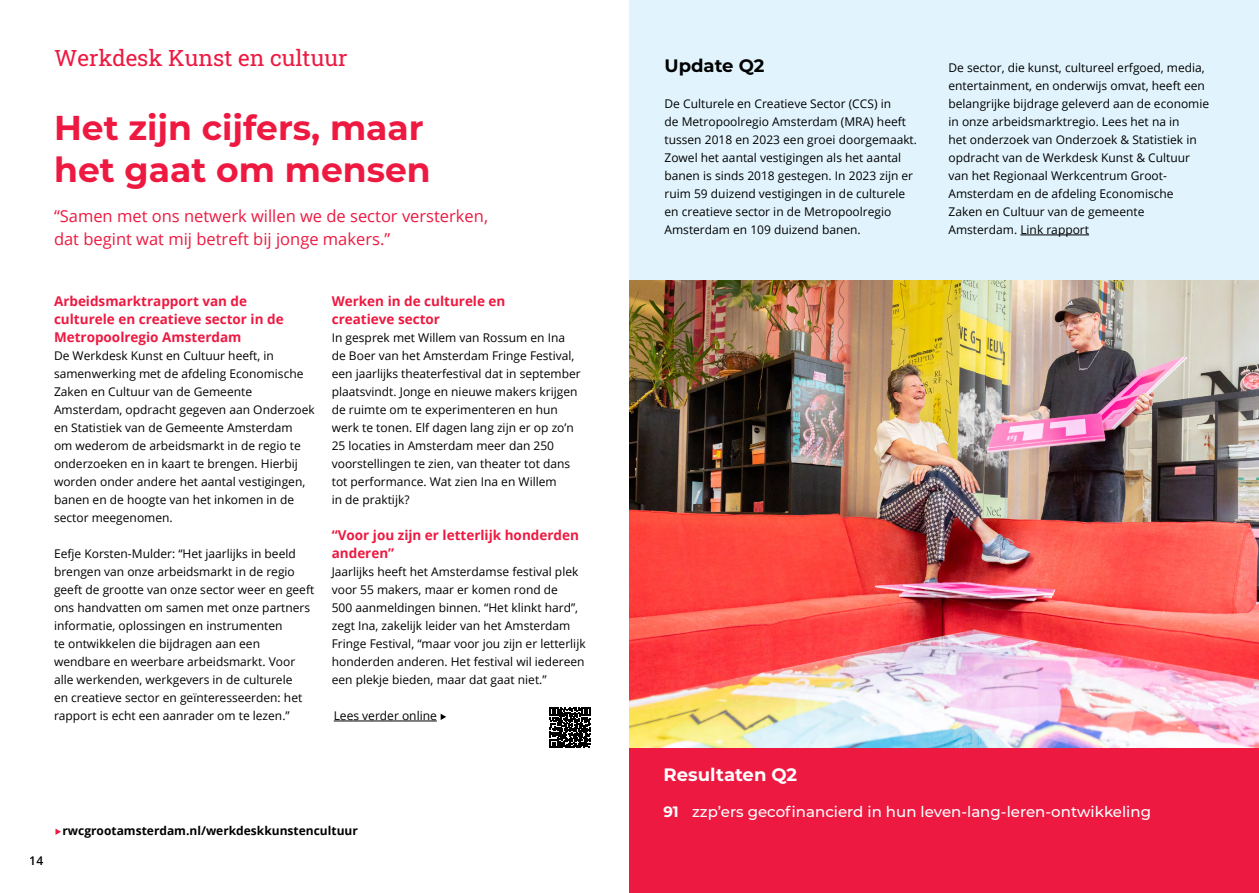
<style>
.page{position:relative;width:1259px;height:893px;background:#fff}
.page>*{position:absolute;margin:0;border:0;box-sizing:border-box;transform-origin:0 0}
.t1{font:700 34.5px/42px "Montserrat";color:#ed1941}
.t2{font:22.5px "Roboto Slab";color:#ed1941}
.t3{font:700 18px "Montserrat";color:#fff}
.t4{font:700 18px "Montserrat";color:#000}
.t5{font:16.5px/22.5px "Open Sans";color:#ed1941}
.t6{font:500 15px "Montserrat";color:#fff}
.t7{font:700 13.5px/18px "Open Sans";color:#ed1941}
.t8{font:12px/18px "Open Sans";color:#000}
.t9{font:700 12px "Open Sans";color:#000}
.t10{font:600 12px "Open Sans";color:#000}
.s1{font-weight:700}
</style>
<div class="page">
<div style="left:629px;top:0;width:630px;height:296px;background:#e1f4fd"></div>
<img style="left:629px;top:281px;width:630px;height:467px">
<hr style="left:1020px;top:235px;width:69px;height:1px;background:#000">
<svg style="left:55px;top:828px;width:6px;height:7px"></svg>
<div style="left:629px;top:748px;width:630px;height:145px;background:#ed1941"></div>
<svg style="left:549px;top:707px;width:41px;height:41px"></svg>
<hr style="left:334px;top:721px;width:103px;height:1px;background:#000">
<svg style="left:441px;top:714px;width:5px;height:6px"></svg>
<h2 class="t2" style="left:54px;top:43px;width:295px">Werkdesk Kunst en cultuur</h2>
<h1 class="t1" style="left:54px;top:105px;width:378px">Het zijn cijfers, maar het gaat om mensen</h1>
<h3 class="t5" style="left:54px;top:204px;width:435px">“Samen met ons netwerk willen we de sector versterken, dat begint wat mij betreft bij jonge makers.”</h3>
<p class="t7" style="left:54px;top:292px;width:231px">Arbeidsmarktrapport van de culturele en creatieve sector in de<br>Metropoolregio Amsterdam</p>
<p class="t8" style="left:54px;top:346px;width:262px">De Werkdesk Kunst en Cultuur heeft, in samenwerking met de afdeling Economische Zaken en Cultuur van de Gemeente Amsterdam, opdracht gegeven aan Onderzoek en Statistiek van de Gemeente Amsterdam<br>om wederom de arbeidsmarkt in de regio te onderzoeken en in kaart te brengen. Hierbij worden onder andere het aantal vestigingen, banen en de hoogte van het inkomen in de sector meegenomen.</p>
<p class="t8" style="left:54px;top:544px;width:262px">Eefje Korsten-Mulder: “Het jaarlijks in beeld brengen van onze arbeidsmarkt in de regio geeft de grootte van onze sector weer en geeft ons handvatten om samen met onze partners informatie, oplossingen en instrumenten<br>te ontwikkelen die bijdragen aan een wendbare en weerbare arbeidsmarkt. Voor alle werkenden, werkgevers in de culturele<br>en creatieve sector en geïnteresseerden: het rapport is echt een aanrader om te lezen.”</p>
<p class="t7" style="left:332px;top:292px;width:175px">Werken in de culturele en creatieve sector</p>
<p class="t8" style="left:332px;top:328px;width:250px">In gesprek met Willem van Rossum en Ina de Boer van het Amsterdam Fringe Festival, een jaarlijks theaterfestival dat in september plaatsvindt. Jonge en nieuwe makers krijgen de ruimte om te experimenteren en hun werk te tonen. Elf dagen lang zijn er op zo’n 25 locaties in Amsterdam meer dan 250 voorstellingen te zien, van theater tot dans tot performance. Wat zien Ina en Willem<br>in de praktijk?</p>
<p class="t7" style="left:332px;top:526px;width:249px">“Voor jou zijn er letterlijk honderden anderen”</p>
<p class="t8" style="left:332px;top:562px;width:255px">Jaarlijks heeft het Amsterdamse festival plek voor 55 makers, maar er komen rond de<br>500 aanmeldingen binnen. “Het klinkt hard”, zegt Ina, zakelijk leider van het Amsterdam Fringe Festival, “maar voor jou zijn er letterlijk honderden anderen. Het festival wil iedereen een plekje bieden, maar dat gaat niet.”</p>
<p class="t8" style="left:334px;top:706px;width:105px">Lees verder online</p>
<p class="t10" style="left:30px;top:853px;width:15px">14</p>
<p class="t9" style="left:63px;top:822px;width:297px">rwcgrootamsterdam.nl/werkdeskkunstencultuur</p>
<h3 class="t4" style="left:664px;top:53px;width:101px">Update Q2</h3>
<p class="t8" style="left:664px;top:94px;width:254px">De Culturele en Creatieve Sector (CCS) in<br>de Metropoolregio Amsterdam (MRA) heeft tussen 2018 en 2023 een groei doorgemaakt.<br>Zowel het aantal vestigingen als het aantal banen is sinds 2018 gestegen. In 2023 zijn er ruim 59 duizend vestigingen in de culturele en creatieve sector in de Metropoolregio Amsterdam en 109 duizend banen.</p>
<p class="t8" style="left:948px;top:58px;width:262px">De sector, die kunst, cultureel erfgoed, media, entertainment, en onderwijs omvat, heeft een belangrijke bijdrage geleverd aan de economie in onze arbeidsmarktregio. Lees het na in<br>het onderzoek van Onderzoek &amp; Statistiek in opdracht van de Werkdesk Kunst &amp; Cultuur van het Regionaal Werkcentrum Groot-Amsterdam en de afdeling Economische Zaken en Cultuur van de gemeente Amsterdam. Link rapport</p>
<h3 class="t3" style="left:663px;top:761px;width:135px">Resultaten Q2</h3>
<p class="t6" style="left:663px;top:801px;width:489px"><span class="s1">91</span> zzp’ers gecofinancierd in hun leven-lang-leren-ontwikkeling</p>
</div>
